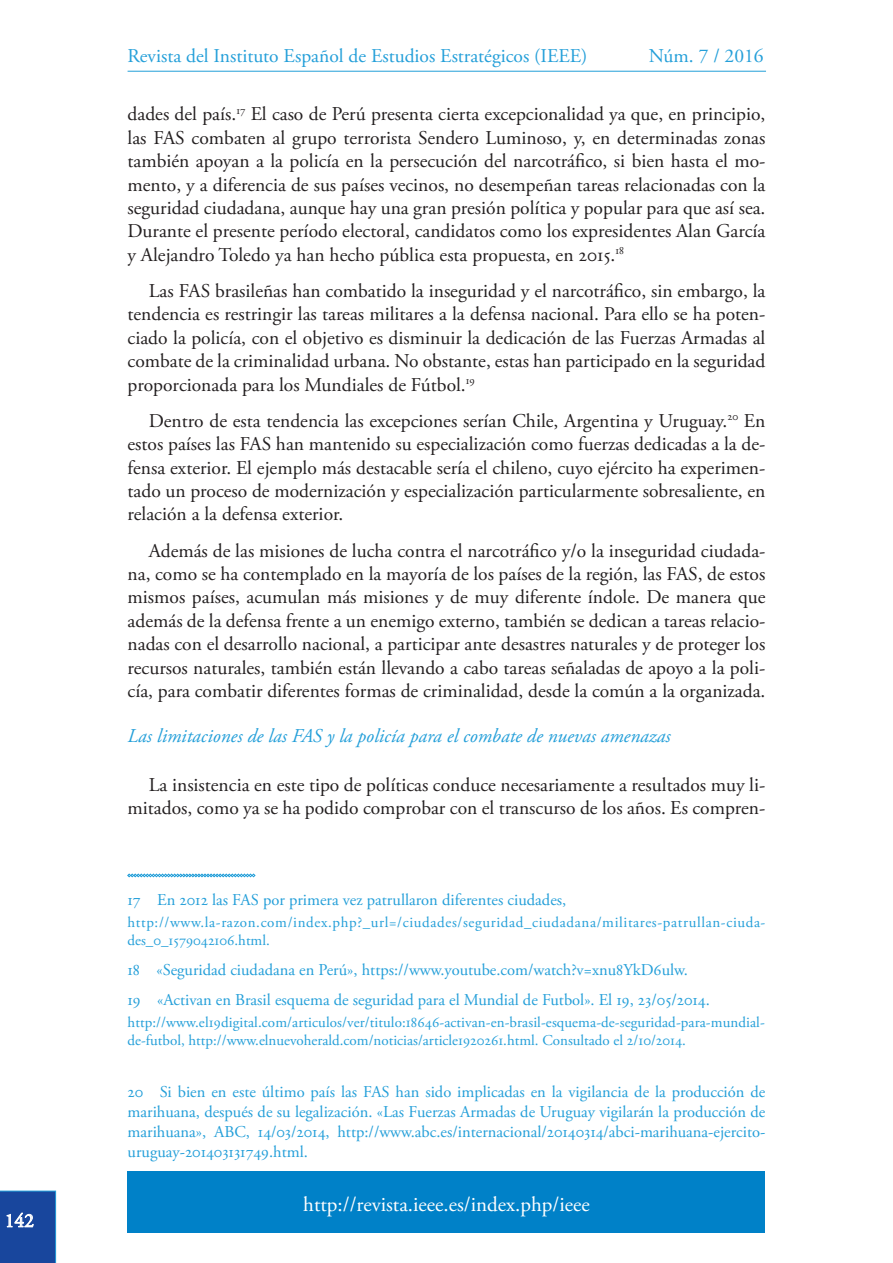
<style>
.page{position:relative;width:893px;height:1263px;background:#fff}
.page>*{position:absolute;margin:0;border:0;box-sizing:border-box;transform-origin:0 0}
.t1{font:21px "Adobe Garamond Pro";color:#fff}
.IEEE_parrafoNormal{font:19.5px/23.4px "Adobe Garamond Pro";color:#231f20;text-align:justify}
.t2{font:19.5px "Adobe Garamond Pro";color:#249fd9}
.IEEE_apartado3{font:italic 19.5px "Adobe Garamond Pro";color:#249fd9}
.t3{font:19.5px "Adobe Garamond Pro";color:#fff}
.t4{font:16.5px/19.8px "Adobe Garamond Pro";color:#249fd9}
.t5{font:15px/18px "Adobe Garamond Pro";letter-spacing:.005em;color:#249fd9}
.t6{font:15px/18px "Adobe Garamond Pro";letter-spacing:.04em;color:#249fd9}
</style>
<div class="page">
<svg style="left:0;top:1191px;width:56px;height:72px;background:#204ea1"></svg>
<hr style="left:128px;top:71px;width:638px;height:1px;background:#249fd9">
<div style="left:128px;top:1171px;width:637px;height:62px;background:#0081c8"></div>
<svg style="left:127px;top:874px;width:128px;height:3px"></svg>
<p class="t3" style="left:5px;top:1209px;width:31px">142</p>
<p class="t2" style="left:128px;top:44px;width:461px">Revista del Instituto Español de Estudios Estratégicos (IEEE)</p>
<p class="t2" style="left:649px;top:44px;width:116px">Núm. 7 / 2016</p>
<p class="IEEE_parrafoNormal" style="left:128px;top:103px;width:639px">dades del país.<sup>17</sup> El caso de Perú presenta cierta excepcionalidad ya que, en principio, las FAS combaten al grupo terrorista Sendero Luminoso, y, en determinadas zonas también apoyan a la policía en la persecución del narcotráfico, si bien hasta el mo&shy;mento, y a diferencia de sus países vecinos, no desempeñan tareas relacionadas con la seguridad ciudadana, aunque hay una gran presión política y popular para que así sea.<br>Durante el presente período electoral, candidatos como los expresidentes Alan García y Alejandro Toledo ya han hecho pública esta propuesta, en 2015.<sup>18</sup></p>
<p class="IEEE_parrafoNormal" style="left:128px;top:280px;width:639px;text-indent:21px">Las FAS brasileñas han combatido la inseguridad y el narcotráfico, sin embargo, la tendencia es restringir las tareas militares a la defensa nacional. Para ello se ha poten&shy;ciado la policía, con el objetivo es disminuir la dedicación de las Fuerzas Armadas al combate de la criminalidad urbana. No obstante, estas han participado en la seguridad proporcionada para los Mundiales de Fútbol.<sup>19</sup></p>
<p class="IEEE_parrafoNormal" style="left:128px;top:410px;width:639px;text-indent:21px">Dentro de esta tendencia las excepciones serían Chile, Argentina y Uruguay.<sup>20</sup> En estos países las FAS han mantenido su especialización como fuerzas dedicadas a la de&shy;fensa exterior. El ejemplo más destacable sería el chileno, cuyo ejército ha experimen&shy;tado un proceso de modernización y especialización particularmente sobresaliente, en relación a la defensa exterior.</p>
<p class="IEEE_parrafoNormal" style="left:128px;top:539px;width:639px;text-indent:21px">Además de las misiones de lucha contra el narcotráfico y/o la inseguridad ciudada&shy;na, como se ha contemplado en la mayoría de los países de la región, las FAS, de estos mismos países, acumulan más misiones y de muy diferente índole. De manera que además de la defensa frente a un enemigo externo, también se dedican a tareas relacio&shy;nadas con el desarrollo nacional, a participar ante desastres naturales y de proteger los recursos naturales, también están llevando a cabo tareas señaladas de apoyo a la poli&shy;cía, para combatir diferentes formas de criminalidad, desde la común a la organizada.</p>
<p class="IEEE_apartado3" style="left:128px;top:724px;width:544px">Las limitaciones de las FAS y la policía para el combate de nuevas amenazas</p>
<p class="IEEE_parrafoNormal" style="left:128px;top:773px;width:639px;text-align:right">La insistencia en este tipo de políticas conduce necesariamente a resultados muy li&shy;mitados, como ya se ha podido comprobar con el transcurso de los años. Es compren-</p>
<p class="t4" style="left:128px;top:891px;width:440px">17 En 2012 las FAS por primera vez patrullaron diferentes ciudades,</p>
<p class="t6" style="left:128px;top:914px;width:639px">http://www.la-razon.com/index.php?_url=/ciudades/seguridad_ciudadana/militares-patrullan-ciuda&shy;des_0_1579042106.html.</p>
<p class="t4" style="left:128px;top:956px;width:584px;line-height:29.7px">18 «Seguridad ciudadana en Perú», https://www.youtube.com/watch?v=xnu8YkD6ulw.<br>19 «Activan en Brasil esquema de seguridad para el Mundial de Futbol». El 19, 23/05/2014.</p>
<p class="t5" style="left:128px;top:1014px;width:639px">http://www.el19digital.com/articulos/ver/titulo:18646-activan-en-brasil-esquema-de-seguridad-para-mundial&shy;de-futbol, http://www.elnuevoherald.com/noticias/article1920261.html. Consultado el 2/10/2014.</p>
<p class="t4" style="left:128px;top:1083px;width:639px;text-align:justify">20 Si bien en este último país las FAS han sido implicadas en la vigilancia de la producción de marihuana, después de su legalización. «Las Fuerzas Armadas de Uruguay vigilarán la producción de marihuana», ABC, 14/03/2014, http://www.abc.es/internacional/20140314/abci-marihuana-ejercito&shy;uruguay-201403131749.html.</p>
<p class="t1" style="left:303px;top:1191px;width:288px">http://revista.ieee.es/index.php/ieee</p>
</div>
